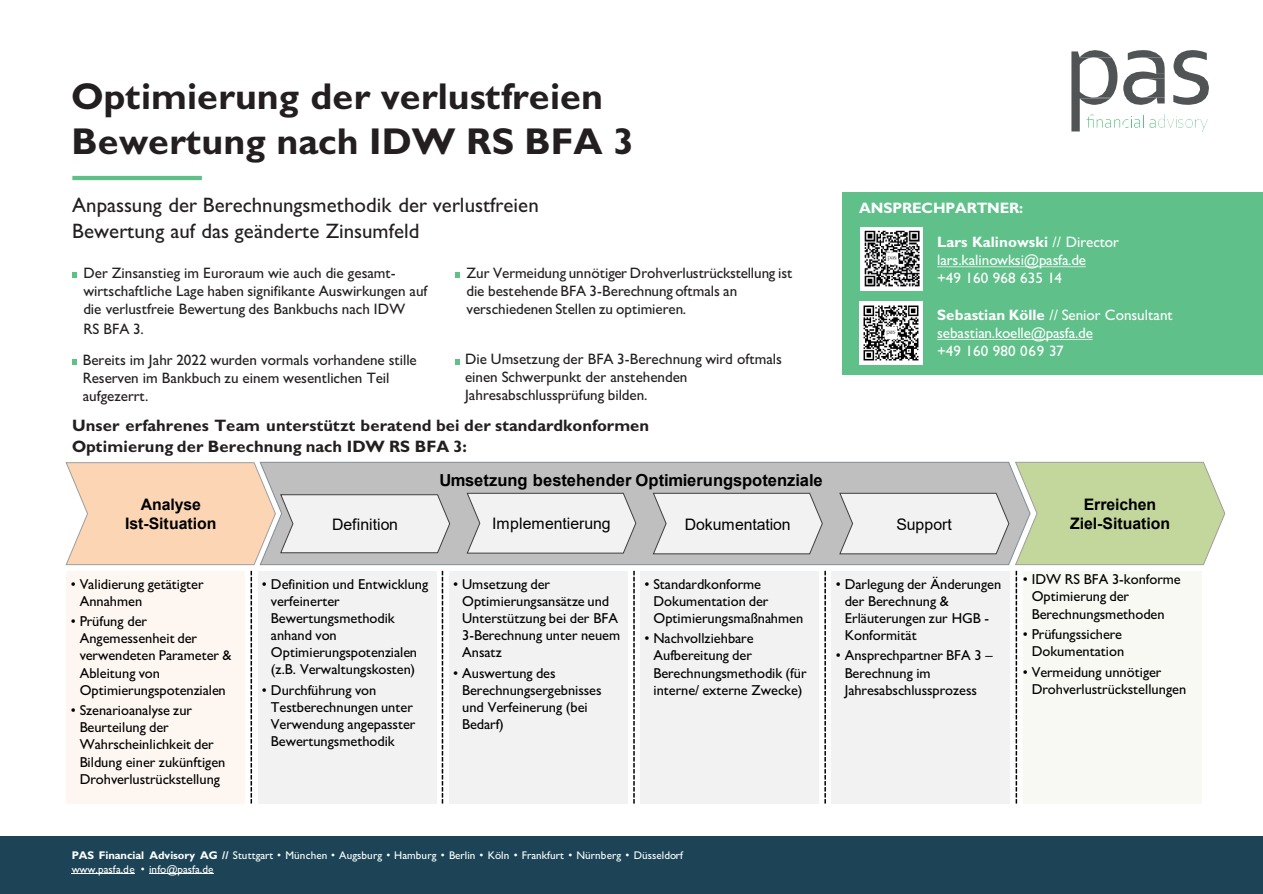
<style>
.page{position:relative;width:1263px;height:894px;background:#fff}
.page>*{position:absolute;margin:0;border:0;box-sizing:border-box;transform-origin:0 0}
.t1{font:700 37.5px/45px "Gill Sans MT Pro";color:#231f20}
.t2{font:500 20.85px "Gill Sans MT Pro";color:#231f20}
.t3{font:700 16.5px "Gill Sans MT Pro";color:#231f20}
.t4{font:700 16.5px "Arial";color:#000}
.t5{font:15.9px "Arial";letter-spacing:-.005em;color:#000}
.t6{font:700 15.9px "Arial";letter-spacing:-.005em;color:#000}
.t7{font:500 15.15px/18px "Gill Sans MT Pro";letter-spacing:-.005em;color:#231f20}
.t8{font:500 15.15px/18px "Gill Sans MT Pro";letter-spacing:-.005em;color:#fff}
.t9{font:700 15.15px "Gill Sans MT Pro";letter-spacing:-.01em;color:#fff}
.t10{font:500 14.4px/17.1px "Gill Sans MT Pro";color:#000}
.t11{font:500 11.1px/13.6px "Gill Sans MT Pro";letter-spacing:.005em;color:#fff}
.t12{font:11.1px "Arial";color:#fff}
.s1{font-weight:700}
.s2{font-family:"Arial";font-weight:400}
</style>
<div class="page">
<div style="left:0;top:835px;width:1263px;height:58px;background:#1c4456"></div>
<svg style="left:1173px;top:50px;width:36px;height:55px"></svg>
<svg style="left:1071px;top:50px;width:94px;height:81px"></svg>
<img style="left:1158px;top:115px;width:16px;height:13px">
<img style="left:1179px;top:119px;width:14px;height:9px">
<svg style="left:1195px;top:119px;width:12px;height:12px"></svg>
<svg style="left:72px;top:272px;width:5px;height:5px"></svg>
<svg style="left:455px;top:272px;width:5px;height:5px"></svg>
<svg style="left:455px;top:359px;width:5px;height:5px"></svg>
<hr style="left:72px;top:176px;width:130px;height:4px;background:#5fc08a">
<div style="left:843px;top:192px;width:420px;height:182px;background:#5fc08a"></div>
<svg style="left:937px;top:266px;width:149px;height:1px"></svg>
<img style="left:860px;top:228px;width:62px;height:62px">
<hr style="left:72px;top:873px;width:63px;height:1px;background:#fff">
<hr style="left:149px;top:873px;width:64px;height:1px;background:#fff">
<img style="left:860px;top:301px;width:62px;height:63px">
<svg style="left:937px;top:339px;width:156px;height:1px"></svg>
<svg style="left:72px;top:359px;width:5px;height:5px"></svg>
<svg style="left:450px;top:461px;width:389px;height:104px;background:#bcbdbd"></svg>
<svg style="left:466px;top:492px;width:171px;height:61px"></svg>
<svg style="left:652px;top:492px;width:171px;height:62px"></svg>
<div style="left:449px;top:570px;width:178px;height:233px;background:#f2f2f2"></div>
<div style="left:640px;top:570px;width:179px;height:233px;background:#f2f2f2"></div>
<div style="left:831px;top:570px;width:179px;height:233px;background:#f2f2f2"></div>
<svg style="left:65px;top:461px;width:385px;height:342px"></svg>
<svg style="left:633px;top:570px;width:2px;height:233px"></svg>
<svg style="left:824px;top:570px;width:2px;height:233px"></svg>
<svg style="left:839px;top:461px;width:387px;height:342px"></svg>
<h1 class="t1" style="left:72px;top:73px;width:564px">Optimierung der verlustfreien<br>Bewertung nach IDW RS BFA 3</h1>
<p class="t2" style="left:72px;top:192px;width:468px">Anpassung der Berechnungsmethodik der verlustfreien</p>
<p class="t2" style="left:72px;top:219px;width:349px">Bewertung auf das geänderte Zinsumfeld</p>
<p class="t7" style="left:83px;top:263px;width:346px">Der Zinsanstieg im Euroraum wie auch die gesamt&shy;wirtschaftliche Lage haben signifikante Auswirkungen auf die verlustfreie Bewertung des Bankbuchs nach IDW</p>
<p class="t7" style="left:83px;top:319px;width:62px">RS BFA 3.</p>
<p class="t7" style="left:466px;top:263px;width:327px">Zur Vermeidung unnötiger Drohverlustrückstellung ist die bestehende BFA 3-Berechnung oftmals an verschiedenen Stellen zu optimieren.</p>
<p class="t7" style="left:83px;top:350px;width:336px">Bereits im Jahr 2022 wurden vormals vorhandene stille<br>Reserven im Bankbuch zu einem wesentlichen Teil aufgezerrt.</p>
<p class="t7" style="left:465px;top:349px;width:318px">Die Umsetzung der BFA 3-Berechnung wird oftmals einen Schwerpunkt der anstehenden<br>Jahresabschlussprüfung bilden.</p>
<p class="t3" style="left:72px;top:415px;width:579px">Unser erfahrenes Team unterstützt beratend bei der standardkonformen</p>
<p class="t3" style="left:72px;top:436px;width:396px">Optimierung der Berechnung nach IDW RS BFA 3:</p>
<p class="t6" style="left:141px;top:493px;width:61px">Analyse</p>
<p class="t6" style="left:125px;top:512px;width:93px">Ist-Situation</p>
<p class="t5" style="left:332px;top:513px;width:68px">Definition</p>
<p class="t4" style="left:439px;top:468px;width:385px">Umsetzung bestehender Optimierungspotenziale</p>
<p class="t5" style="left:492px;top:512px;width:120px">Implementierung</p>
<p class="t5" style="left:685px;top:513px;width:107px">Dokumentation</p>
<p class="t9" style="left:859px;top:198px;width:166px">ANSPRECHPARTNER:</p>
<p class="t8" style="left:937px;top:233px;width:183px"><span class="s1">Lars Kalinowski</span> // Director lars.kalinowksi@pasfa.de</p>
<p class="t8" style="left:937px;top:269px;width:126px">+49 160 968 635 14</p>
<p class="t8" style="left:937px;top:306px;width:237px"><span class="s1">Sebastian Kölle</span> // Senior Consultant sebastian.koelle@pasfa.de</p>
<p class="t8" style="left:937px;top:342px;width:128px">+49 160 980 069 37</p>
<p class="t5" style="left:896px;top:513px;width:57px">Support</p>
<p class="t6" style="left:1084px;top:493px;width:74px">Erreichen</p>
<p class="t6" style="left:1070px;top:512px;width:102px">Ziel-Situation</p>
<p class="t10" style="left:80px;top:575px;width:125px;text-indent:-9px">• Validierung getätigter<br>Annahmen</p>
<p class="t10" style="left:80px;top:612px;width:153px;text-indent:-9px">• Prüfung der<br>Angemessenheit der verwendeten Parameter &amp;<br>Ableitung von<br>Optimierungspotenzialen</p>
<p class="t10" style="left:80px;top:701px;width:147px;text-indent:-9px">• Szenarioanalyse zur<br>Beurteilung der<br>Wahrscheinlichkeit der<br>Bildung einer zukünftigen<br>Drohverlustrückstellung</p>
<p class="t10" style="left:271px;top:574px;width:159px;text-indent:-9px">• Definition und Entwicklung verfeinerter<br>Bewertungsmethodik anhand von<br>Optimierungspotenzialen (z.B. Verwaltungskosten)</p>
<p class="t10" style="left:271px;top:680px;width:146px;text-indent:-9px">• Durchführung von<br>Testberechnungen unter<br>Verwendung angepasster<br>Bewertungsmethodik</p>
<p class="t10" style="left:462px;top:574px;width:159px;text-indent:-9px">• Umsetzung der<br>Optimierungsansätze und<br>Unterstützung bei der BFA<br>3-Berechnung unter neuem<br>Ansatz</p>
<p class="t10" style="left:462px;top:663px;width:141px;text-indent:-9px">• Auswertung des<br>Berechnungsergebnisses und Verfeinerung (bei<br>Bedarf)</p>
<p class="t10" style="left:653px;top:574px;width:151px;text-indent:-9px">• Standardkonforme<br>Dokumentation der<br>Optimierungsmaßnahmen</p>
<p class="t10" style="left:653px;top:629px;width:155px;text-indent:-9px">• Nachvollziehbare<br>Aufbereitung der<br>Berechnungsmethodik (für interne/ externe Zwecke)</p>
<p class="t10" style="left:845px;top:574px;width:158px;text-indent:-9px">• Darlegung der Änderungen der Berechnung &amp;<br>Erläuterungen zur HGB -<br>Konformität</p>
<p class="t10" style="left:845px;top:646px;width:149px;text-indent:-9px">• Ansprechpartner BFA 3 –<br>Berechnung im<br>Jahresabschlussprozess</p>
<p class="t10" style="left:1032px;top:570px;width:151px;text-indent:-9px">• IDW RS BFA 3-konforme<br>Optimierung der<br>Berechnungsmethoden</p>
<p class="t10" style="left:1023px;top:625px;width:103px;text-align:right">• Prüfungssichere<br>Dokumentation</p>
<p class="t10" style="left:1032px;top:662px;width:156px;text-indent:-9px">• Vermeidung unnötiger<br>Drohverlustrückstellungen</p>
<p class="t11" style="left:72px;top:847px;width:613px"><span class="s1">PAS Financial Advisory AG //</span> Stuttgart <span class="s2">•</span> München <span class="s2">•</span> Augsburg <span class="s2">•</span> Hamburg <span class="s2">•</span> Berlin <span class="s2">•</span> Köln <span class="s2">•</span> Frankfurt <span class="s2">•</span> Nürnberg <span class="s2">•</span> Düsseldorf www.pasfa.de <span class="s2">•</span> info@pasfa.de</p>
<p class="t11" style="left:453px;top:848px;width:28px">Berlin</p>
<p class="t11" style="left:492px;top:848px;width:22px">Köln</p>
<p class="t11" style="left:525px;top:848px;width:44px">Frankfurt</p>
<p class="t11" style="left:581px;top:848px;width:46px">Nürnberg</p>
<p class="t12" style="left:631px;top:846px;width:5px">•</p>
<p class="t11" style="left:638px;top:848px;width:51px">Dü seldorf</p>
</div>
